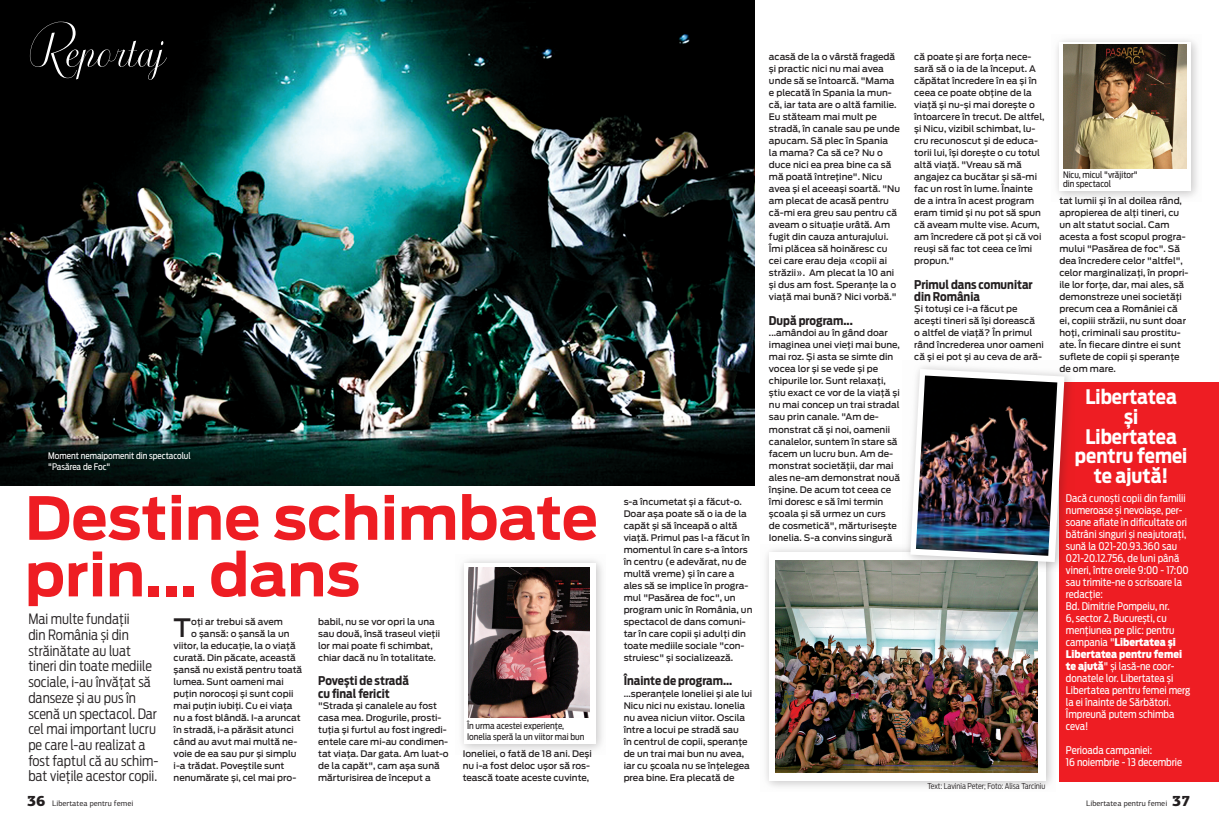
<style>
.page{position:relative;width:1219px;height:823px;background:#fff}
.page>*{position:absolute;margin:0;border:0;box-sizing:border-box;transform-origin:0 0}
.t1{font:700 60px "Biscotti";color:#fff}
.t2{font:700 58.9px/56.5px "Antenna";color:#ee1d23}
.t3{font:500 25.2px "Antenna";color:#231f20}
.t4{font:700 19.9px/19.9px "Antenna Cond";color:#fff;text-align:center}
.t5{font:300 14.2px/15.7px "Antenna Cond";color:#231f20}
.t6{font:700 12px/12.5px "Antenna Cond";color:#231f20}
.t7{font:10.5px/12px "Antenna Cond";color:#fff}
.t8{font:500 9px/12px "Antenna";color:#231f20}
.t9{font:9px/11px "Antenna Cond";color:#231f20}
.t10{font:9px/11px "Antenna Cond";color:#fff}
.t11{font:8px "PF Centro Sans Pro";color:#231f20}
.t12{font:300 8px "Antenna Cond";color:#231f20}
.s1{font-family:"PF Centro Slab Pro";font-weight:900;font-size:15px}
.s2{font-weight:900}
</style>
<div class="page">
<div style="left:760px;top:544px;width:296px;height:246px;background:#231f20;opacity:.25"></div>
<div style="left:769px;top:552px;width:276px;height:228px;background:#fff"></div>
<img style="left:776px;top:560px;width:261px;height:212px">
<div style="left:456px;top:554px;width:150px;height:200px;background:#231f20;opacity:.25"></div>
<div style="left:464px;top:563px;width:131px;height:180px;background:#fff"></div>
<div style="left:1051px;top:34px;width:150px;height:167px;background:#231f20;opacity:.25"></div>
<div style="left:1059px;top:43px;width:132px;height:148px;background:#fff"></div>
<img style="left:0;top:0;width:755px;height:485px">
<img style="left:469px;top:567px;width:121px;height:150px">
<div style="left:1059px;top:382px;width:159px;height:399px;background:#ee1d23"></div>
<img style="left:1063px;top:45px;width:124px;height:123px">
<div style="left:902px;top:360px;width:172px;height:211px;background:#231f20;opacity:.25"></div>
<svg style="left:910px;top:369px;width:154px;height:193px"></svg>
<img style="left:916px;top:375px;width:141px;height:180px">
<h1 class="t1" style="left:25px;top:14px;width:141px">Reportaj</h1>
<p class="t10" style="left:48px;top:449px;width:144px">Moment nemaipomenit din spectacolul "Pasărea de Foc"</p>
<h2 class="t2" style="left:25px;top:489px;width:575px">Destine schimbate prin... dans</h2>
<p class="t5" style="left:28px;top:611px;width:132px">Mai multe fundaţii<br>din România şi din străinătate au luat tineri din toate mediile sociale, i-au învăţat să danseze şi au pus în scenă un spectacol. Dar cel mai important lucru pe care l-au realizat a fost faptul că au schim&shy;bat vieţile acestor copii.</p>
<p class="t11" style="left:27px;top:798px;width:108px"><span class="s1">36</span> Libertatea pentru femei</p>
<h3 class="t3" style="left:174px;top:611px;width:19px">T</h3>
<p class="t8" style="left:191px;top:615px;width:93px">oţi ar trebui să avem</p>
<p class="t8" style="left:191px;top:627px;width:100px">o şansă: o şansă la un</p>
<p class="t8" style="left:174px;top:639px;width:124px">viitor, la educaţie, la o viaţă</p>
<p class="t8" style="left:174px;top:651px;width:124px">curată. Din păcate, această</p>
<p class="t8" style="left:174px;top:663px;width:130px">şansă nu există pentru toată</p>
<p class="t8" style="left:174px;top:675px;width:112px">lumea. Sunt oameni mai</p>
<p class="t8" style="left:174px;top:687px;width:121px">puţin norocoşi şi sunt copii</p>
<p class="t8" style="left:174px;top:699px;width:120px">mai puţin iubiţi. Cu ei viaţa</p>
<p class="t8" style="left:174px;top:711px;width:128px">nu a fost blândă. I-a aruncat</p>
<p class="t8" style="left:174px;top:723px;width:122px">în stradă, i-a părăsit atunci</p>
<p class="t8" style="left:174px;top:735px;width:125px">când au avut mai multă ne-</p>
<p class="t8" style="left:174px;top:747px;width:124px">voie de ea sau pur şi simplu</p>
<p class="t8" style="left:174px;top:759px;width:112px">i-a trădat. Poveştile sunt</p>
<p class="t8" style="left:174px;top:771px;width:124px">nenumărate şi, cel mai pro-</p>
<p class="t8" style="left:318px;top:615px;width:123px">babil, nu se vor opri la una sau două, însă traseul vieţii lor mai poate fi schimbat, chiar dacă nu în totalitate.</p>
<h3 class="t6" style="left:318px;top:674px;width:92px">Poveşti de stradă cu final fericit</h3>
<p class="t8" style="left:318px;top:699px;width:132px">"Strada şi canalele au fost casa mea. Drogurile, prosti&shy;tuţia şi furtul au fost ingredi&shy;entele care mi-au condimen&shy;tat viaţa. Dar gata. Am luat-o de la capăt", cam aşa sună mărturisirea de început a</p>
<p class="t9" style="left:467px;top:719px;width:119px">În urma acestei experienţe,<br>Ionelia speră la un viitor mai bun</p>
<p class="t8" style="left:463px;top:747px;width:131px">Ioneliei, o fată de 18 ani. Deşi nu i-a fost deloc uşor să ros&shy;tească toate aceste cuvinte,</p>
<p class="t8" style="left:624px;top:495px;width:130px">s-a încumetat şi a făcut-o.<br>Doar aşa poate să o ia de la capăt şi să înceapă o altă viaţă. Primul pas l-a făcut în momentul în care s-a întors în centru (e adevărat, nu de multă vreme) şi în care a ales să se implice în progra&shy;mul "Pasărea de foc", un program unic în România, un spectacol de dans comuni&shy;tar în care copii şi adulţi din toate mediile sociale "con&shy;struiesc" şi socializează.</p>
<h3 class="t6" style="left:624px;top:674px;width:110px">Înainte de program...</h3>
<p class="t8" style="left:624px;top:687px;width:130px">...speranţele Ioneliei şi ale lui<br>Nicu nici nu existau. Ionelia nu avea niciun viitor. Oscila între a locui pe stradă sau<br>în centrul de copii, speranţe de un trai mai bun nu avea, iar cu şcoala nu se înţelegea prea bine. Era plecată de</p>
<p class="t8" style="left:769px;top:51px;width:133px">acasă de la o vârstă fragedă şi practic nici nu mai avea unde să se întoarcă. "Mama e plecată în Spania la mun&shy;că, iar tata are o altă familie.<br>Eu stăteam mai mult pe stradă, în canale sau pe unde apucam. Să plec în Spania<br>la mama? Ca să ce? Nu o duce nici ea prea bine ca să mă poată întreţine". Nicu avea şi el aceeaşi soartă. "Nu am plecat de acasă pentru că-mi era greu sau pentru că aveam o situaţie urâtă. Am fugit din cauza anturajului.<br>Îmi plăcea să hoinăresc cu cei care erau deja «copii ai străzii». Am plecat la 10 ani şi dus am fost. Speranţe la o viaţă mai bună? Nici vorbă."</p>
<h3 class="t6" style="left:769px;top:314px;width:85px">După program...</h3>
<p class="t8" style="left:769px;top:327px;width:133px">...amândoi au în gând doar imaginea unei vieţi mai bune, mai roz. Şi asta se simte din vocea lor şi se vede şi pe chipurile lor. Sunt relaxaţi, ştiu exact ce vor de la viaţă şi nu mai concep un trai stradal sau prin canale. "Am de&shy;monstrat că şi noi, oamenii canalelor, suntem în stare să facem un lucru bun. Am de&shy;monstrat societăţii, dar mai ales ne-am demonstrat nouă înşine. De acum tot ceea ce îmi doresc e să îmi termin şcoala şi să urmez un curs<br>de cosmetică", mărturiseşte<br>Ionelia. S-a convins singură</p>
<p class="t8" style="left:914px;top:51px;width:132px">că poate şi are forţa nece&shy;sară să o ia de la început. A căpătat încredere în ea şi în ceea ce poate obţine de la viaţă şi nu-şi mai doreşte o întoarcere în trecut. De altfel, şi Nicu, vizibil schimbat, lu&shy;cru recunoscut şi de educa&shy;torii lui, îşi doreşte o cu totul altă viaţă. "Vreau să mă angajez ca bucătar şi să-mi fac un rost în lume. Înainte de a intra în acest program eram timid şi nu pot să spun că aveam multe vise. Acum, am încredere că pot şi că voi reuşi să fac tot ceea ce îmi propun."</p>
<h3 class="t6" style="left:914px;top:278px;width:120px">Primul dans comunitar din România</h3>
<p class="t8" style="left:914px;top:303px;width:131px">Şi totuşi ce i-a făcut pe aceşti tineri să îşi dorească<br>o altfel de viaţă? În primul rând încrederea unor oameni că şi ei pot şi au ceva de ară-</p>
<p class="t12" style="left:927px;top:781px;width:119px">Text: Lavinia Peter; Foto: Alisa Tarciniu</p>
<p class="t9" style="left:1063px;top:170px;width:76px;line-height:9px">Nicu, micul "vrăjitor" din spectacol</p>
<p class="t8" style="left:1059px;top:195px;width:131px">tat lumii şi în al doilea rând, apropierea de alţi tineri, cu un alt statut social. Cam acesta a fost scopul progra&shy;mului "Pasărea de foc". Să dea încredere celor "altfel", celor marginalizaţi, în propri&shy;ile lor forţe, dar, mai ales, să demonstreze unei societăţi precum cea a României că ei, copiii străzii, nu sunt doar hoţi, criminali sau prostitu&shy;ate. În fiecare dintre ei sunt suflete de copii şi speranţe de om mare.</p>
<h3 class="t4" style="left:1075px;top:386px;width:114px">Libertatea<br>și<br>Libertatea pentru femei te ajută!</h3>
<p class="t7" style="left:1066px;top:491px;width:126px">Dacă cunoști copii din familii numeroase și nevoiașe, per&shy;soane aflate în dificultate ori bătrâni singuri și neajutorați, sună la 021-20.93.360 sau<br>021-20.12.756, de luni până vineri, între orele 9:00 - 17:00 sau trimite-ne o scrisoare la redacție:<br>Bd. Dimitrie Pompeiu, nr.<br>6, sector 2, București, cu mențiunea pe plic: pentru campania "<span class="s2">Libertatea și<br>Libertatea pentru femei te ajută</span>" și lasă-ne coor&shy;donatele lor. Libertatea și<br>Libertatea pentru femei merg la ei înainte de Sărbători.<br>Împreună putem schimba ceva!</p>
<p class="t7" style="left:1066px;top:743px;width:118px">Perioada campaniei:<br>16 noiembrie - 13 decembrie</p>
<p class="t11" style="left:1086px;top:798px;width:106px">Libertatea pentru femei <span class="s1">37</span></p>
</div>
